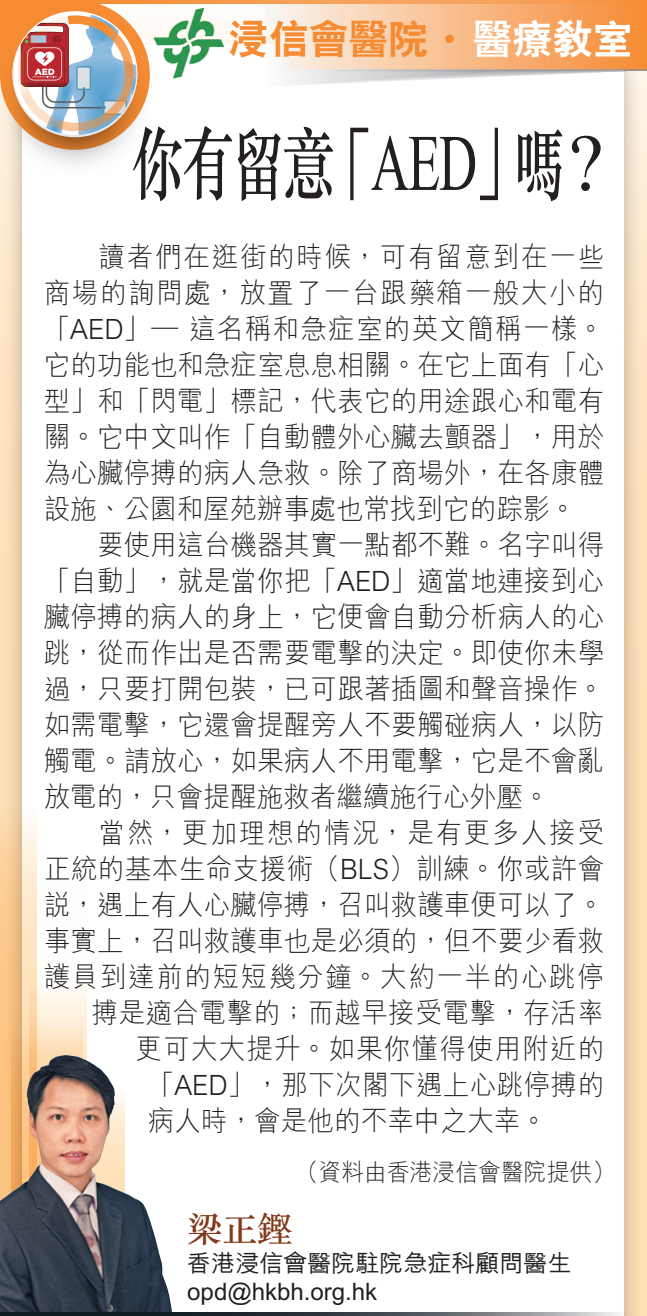
<style>
.page{position:relative;width:647px;height:1316px;background:#fff}
.page>*{position:absolute;margin:0;border:0;box-sizing:border-box;transform-origin:0 0}
.t1{font:80px "M Sung Medium HKSCS";color:#231f20;scale:.66 1}
.t2{font:40px "C Hei 2 Xbold HKSCS";color:#f58b32}
.Name{font:36px "M Sung Medium HKSCS";color:#823919}
.t3{font:28px/36px "M Hei Light HKSCS";letter-spacing:.005em;color:#231f20;text-align:justify;scale:.95 1}
.t4{font:28px "M Hei Light HKSCS";letter-spacing:.065em;color:#231f20;scale:.95 1}
.t5{font:28px "M Hei Light HKSCS";letter-spacing:.06em;color:#231f20;scale:.95 1}
.t6{font:28px "M Hei Light HKSCS";letter-spacing:.04em;color:#231f20;scale:.95 1}
.Name-2{font:24px "M Hei Medium HKSCS";color:#231f20}
.t7{font:24px "M Hei Light HKSCS";color:#231f20;scale:.95 1}
.s1{color:#fff}
.s2{font-family:"Times New Roman"}
</style>
<div class="page">
<div style="left:3px;top:48px;width:639px;height:1267px;background:#231f20;opacity:.3"></div>
<div style="left:23px;top:45px;width:601px;height:1270px;background:#fff"></div>
<svg style="left:259px;top:4px;width:387px;height:83px"></svg>
<svg style="left:158px;top:0;width:488px;height:4px;fill:#f69f57"></svg>
<img style="left:158px;top:7px;width:69px;height:72px">
<svg style="left:0;top:0;width:158px;height:183px"></svg>
<svg style="left:37px;top:990px;width:50px;height:64px;fill:#fef3e4"></svg>
<svg style="left:0;top:808px;width:37px;height:246px"></svg>
<svg style="left:11px;top:1024px;width:71px;height:30px"></svg>
<img style="left:0;top:1054px;width:172px;height:257px">
<svg style="left:0;top:1311px;width:620px;height:4px"></svg>
<p class="t2" style="left:228px;top:13px;width:405px">浸信會醫院 <sup>‧</sup> <span class="s1">醫療教室</span></p>
<p class="t1" style="left:132px;top:109px;width:716px">你有留意「<span class="s2">AED</span>」嗎<span class="s2">?</span></p>
<p class="t3" style="left:44px;top:237px;width:591px">　　讀者們在逛街的時候，可有留意到在一些商場的詢問處，放置了一台跟藥箱一般大小的「AED」— 這名稱和急症室的英文簡稱一樣。它的功能也和急症室息息相關。在它上面有「心型」和「閃電」標記，代表它的用途跟心和電有關。它中文叫作「自動體外心臟去顫器」，用於為心臟停搏的病人急救。除了商場外，在各康體設施、公園和屋苑辦事處也常找到它的踪影。</p>
<p class="t3" style="left:44px;top:525px;width:591px">　　要使用這台機器其實一點都不難。名字叫得「自動」，就是當你把「AED」適當地連接到心臟停搏的病人的身上，它便會自動分析病人的心跳，從而作出是否需要電擊的決定。即使你未學過，只要打開包裝，已可跟著插圖和聲音操作。如需電擊，它還會提醒旁人不要觸碰病人，以防觸電。請放心，如果病人不用電擊，它是不會亂放電的，只會提醒施救者繼續施行心外壓。</p>
<p class="t4" style="left:44px;top:813px;width:591px">　　當然，更加理想的情況，是有更多人接受</p>
<p class="t3" style="left:44px;top:849px;width:591px">正統的基本生命支援術（BLS）訓練。你或許會</p>
<p class="t3" style="left:44px;top:885px;width:591px">說，遇上有人心臟停搏，召叫救護車便可以了。</p>
<p class="t3" style="left:44px;top:921px;width:591px">事實上，召叫救護車也是必須的，但不要少看救</p>
<p class="t5" style="left:44px;top:957px;width:591px">護員到達前的短短幾分鐘。大約一半的心跳停</p>
<p class="t3" style="left:92px;top:993px;width:540px">搏是適合電擊的；而越早接受電擊，存活率</p>
<p class="t6" style="left:136px;top:1029px;width:494px">更可大大提升。如果你懂得使用附近的</p>
<p class="t3" style="left:148px;top:1065px;width:482px">「AED」，那下次閣下遇上心跳停搏的</p>
<p class="t3" style="left:148px;top:1101px;width:422px">病人時，會是他的不幸中之大幸。</p>
<p class="t7" style="left:295px;top:1155px;width:338px">（資料由香港浸信會醫院提供）</p>
<p class="Name" style="left:187px;top:1204px;width:107px">梁正鏗</p>
<p class="Name-2" style="left:187px;top:1245px;width:385px">香港浸信會醫院駐院急症科顧問醫生</p>
<p class="Name-2" style="left:187px;top:1273px;width:191px">opd@hkbh.org.hk</p>
</div>
